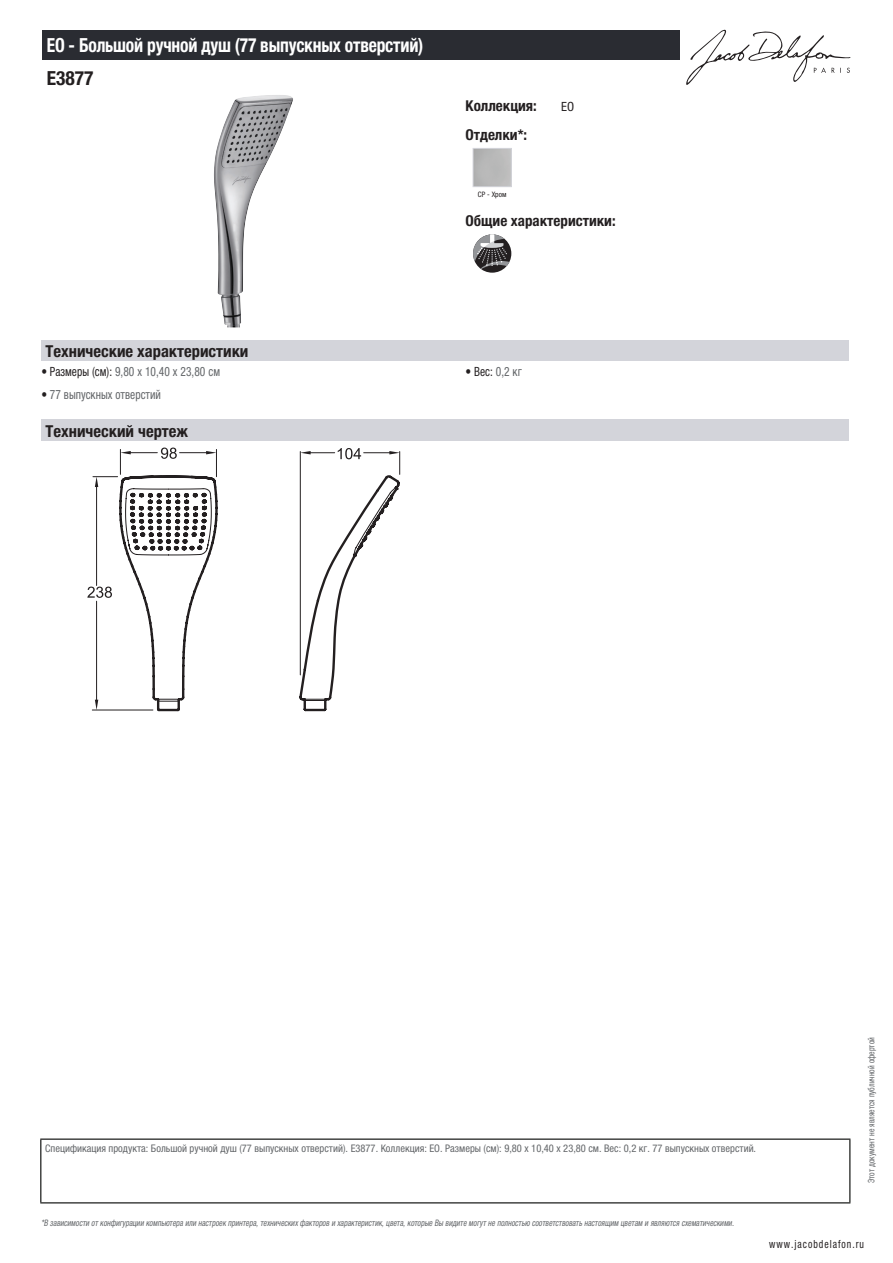
<style>
.page{position:relative;width:893px;height:1263px;background:#fff}
.page>*{position:absolute;margin:0;border:0;box-sizing:border-box;transform-origin:0 0}
.t1{font:700 condensed 19.5px "Helvetica Neue LTCYR";letter-spacing:-.01em;color:#fff;scale:.9 1}
.t2{font:700 condensed 19.5px "Helvetica Neue LTCYR";color:#231f20}
.t3{font:700 condensed 16.5px "Helvetica Neue LTCYR";color:#231f20}
.t4{font:700 condensed 15px "Helvetica Neue LTCYR";color:#231f20}
.t5{font:condensed 12.75px "Helvetica Neue LTCYR";color:#626568;scale:.9 1}
.t6{font:condensed 12.75px "Helvetica Neue LTCYR";color:#231f20;scale:.9 1}
.t7{font:condensed 12.75px "Helvetica Neue LTCYR";color:#231f20}
.t8{font:condensed 11.25px "Helvetica Neue LTCYR";letter-spacing:.1em;color:#231f20;scale:.87 1}
.t9{font:condensed 10.5px "Helvetica Neue LTCYR";color:#626568}
.t10{font:italic condensed 9px "Helvetica Neue LTCYR";color:#626568;scale:.87 1}
.t11{font:condensed 9px "Helvetica Neue LTCYR";color:#626568;scale:.87 1}
.t12{font:condensed 7.5px "Helvetica Neue LTCYR";color:#231f20}
.s1{color:#231f20}
.s2{color:#626568}
</style>
<div class="page">
<svg style="left:686px;top:30px;width:164px;height:55px"></svg>
<img style="left:214px;top:95px;width:79px;height:232px">
<div style="left:473px;top:148px;width:39px;height:39px;border:1px solid #d3d4da"></div>
<svg style="left:473px;top:234px;width:38px;height:39px"></svg>
<svg style="left:473px;top:234px;width:36px;height:35px"></svg>
<div style="left:41px;top:340px;width:808px;height:22px;background:#d3d4da"></div>
<div style="left:41px;top:420px;width:808px;height:21px;background:#d3d4da"></div>
<svg style="left:91px;top:449px;width:309px;height:262px"></svg>
<svg style="left:206px;top:451px;width:10px;height:3px"></svg>
<svg style="left:120px;top:451px;width:11px;height:3px"></svg>
<svg style="left:95px;top:477px;width:3px;height:10px"></svg>
<svg style="left:95px;top:700px;width:3px;height:10px"></svg>
<svg style="left:87px;top:587px;width:25px;height:11px"></svg>
<svg style="left:161px;top:448px;width:16px;height:11px"></svg>
<svg style="left:338px;top:448px;width:23px;height:11px"></svg>
<svg style="left:389px;top:451px;width:11px;height:3px"></svg>
<svg style="left:300px;top:451px;width:11px;height:3px"></svg>
<svg style="left:118px;top:474px;width:101px;height:237px"></svg>
<svg style="left:298px;top:473px;width:102px;height:238px"></svg>
<div style="left:43px;top:30px;width:637px;height:30px;background:#2a2c32"></div>
<hr style="left:40px;top:1138px;width:810px;height:2px;background:#040503">
<hr style="left:40px;top:1140px;width:1px;height:62px;background:#040503">
<hr style="left:849px;top:1140px;width:1px;height:62px;background:#040503">
<hr style="left:40px;top:1202px;width:810px;height:1px;background:#040503">
<h1 class="t1" style="left:47px;top:34px;width:420px">EO - Большой ручной душ (77 выпускных отверстий)</h1>
<h1 class="t2" style="left:47px;top:67px;width:48px">E3877</h1>
<h3 class="t4" style="left:466px;top:97px;width:73px">Коллекция:</h3>
<h3 class="t7" style="left:561px;top:99px;width:14px">EO</h3>
<h3 class="t4" style="left:466px;top:126px;width:63px">Отделки*:</h3>
<p class="t12" style="left:478px;top:190px;width:30px">CP - Хром</p>
<h3 class="t4" style="left:466px;top:212px;width:152px">Общие характеристики:</h3>
<h2 class="t3" style="left:46px;top:342px;width:204px">Технические характеристики</h2>
<h3 class="t5" style="left:41px;top:364px;width:200px"><span class="s1">• Размеры (см):</span> 9,80 x 10,40 x 23,80 см</h3>
<h3 class="t6" style="left:466px;top:364px;width:64px">• Вес: <span class="s2">0,2 кг</span></h3>
<h3 class="t5" style="left:41px;top:387px;width:134px"><span class="s1">•</span> 77 выпускных отверстий</h3>
<h2 class="t3" style="left:46px;top:422px;width:144px">Технический чертеж</h2>
<p class="t9" style="left:45px;top:1142px;width:713px">Спецификация продукта: Большой ручной душ (77 выпускных отверстий). E3877. Коллекция: EO. Размеры (см): 9,80 x 10,40 x 23,80 см. Вес: 0,2 кг. 77 выпускных отверстий.</p>
<p class="t11" style="left:866px;top:1183px;width:169px;rotate:-90deg">Этот документ не является публичной офертой</p>
<p class="t10" style="left:41px;top:1218px;width:800px">*В зависимости отконфигурации компьютера или настроек принтера,техническихфакторов и характеристик,цвета,которые Вы видите могутне полностью соответствоватьнастоящим цветам и являются схематическими.</p>
<p class="t8" style="left:769px;top:1237px;width:110px">www.jacobdelafon.ru</p>
</div>
